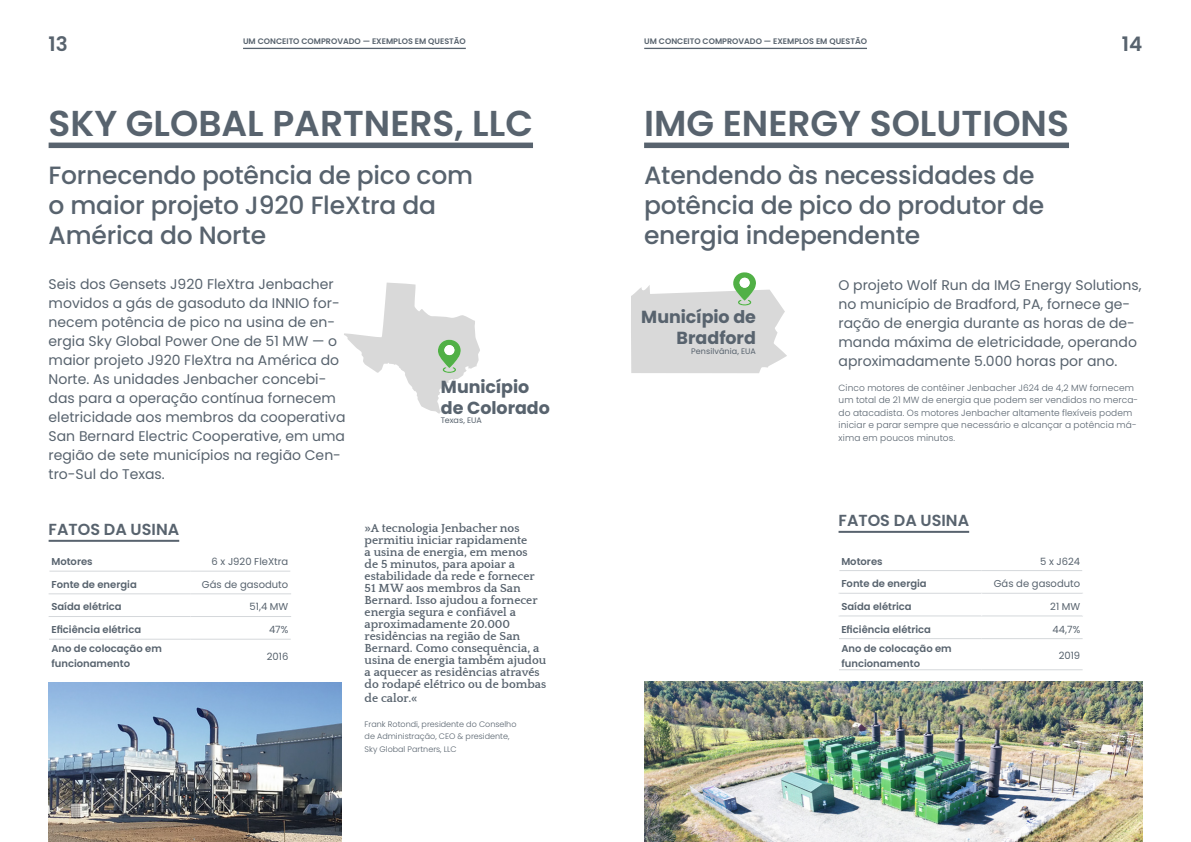
<style>
.page{position:relative;width:1191px;height:842px;background:#fff}
.page>*{position:absolute;margin:0;border:0;box-sizing:border-box;transform-origin:0 0}
.t1{font:600 36px "Poppins";color:#58636e}
.t2{font:500 25px/30px "Poppins";letter-spacing:-.01em;color:#58636e}
.t3{font:600 20px "Poppins";color:#58636e}
.t4{font:700 17.5px/21px "Poppins";letter-spacing:-.005em;color:#58636e;text-align:right}
.t5{font:600 16px "Poppins";color:#58636e}
.t6{font:14px/19px "Poppins";color:#58636e}
.t7{font:700 12px/12px "Quattrocento";color:#58636e}
.t8{font:600 10px/15px "Poppins";color:#58636e}
.t9{font:10px "Poppins";color:#58636e}
.t10{font:300 9px/12.5px "Poppins";letter-spacing:.015em;color:#58636e}
.t11{font:300 8px/12.5px "Poppins";color:#58636e}
.t12{font:600 8px "Poppins";color:#58636e}
.t13{font:8px "Poppins";letter-spacing:.01em;color:#58636e}
</style>
<div class="page">
<div style="left:49px;top:143px;width:484px;height:5px;background:#58636e"></div>
<hr style="left:49px;top:571px;width:141px;height:1px;background:#d5d8db">
<hr style="left:190px;top:571px;width:100px;height:1px;background:#d5d8db">
<hr style="left:49px;top:594px;width:141px;height:1px;background:#d5d8db">
<hr style="left:190px;top:594px;width:101px;height:1px;background:#d5d8db">
<hr style="left:49px;top:616px;width:141px;height:1px;background:#d5d8db">
<hr style="left:190px;top:616px;width:101px;height:1px;background:#d5d8db">
<hr style="left:49px;top:639px;width:141px;height:1px;background:#d5d8db">
<hr style="left:190px;top:639px;width:101px;height:1px;background:#d5d8db">
<hr style="left:49px;top:540px;width:130px;height:2px;background:#58636e">
<hr style="left:838px;top:531px;width:131px;height:2px;background:#58636e">
<div style="left:644px;top:143px;width:425px;height:5px;background:#58636e"></div>
<hr style="left:839px;top:570px;width:142px;height:1px;background:#d5d8db">
<hr style="left:981px;top:570px;width:101px;height:1px;background:#d5d8db">
<hr style="left:838px;top:593px;width:143px;height:1px;background:#d5d8db">
<hr style="left:981px;top:593px;width:102px;height:1px;background:#d5d8db">
<hr style="left:838px;top:616px;width:143px;height:1px;background:#d5d8db">
<hr style="left:981px;top:616px;width:102px;height:1px;background:#d5d8db">
<hr style="left:839px;top:638px;width:142px;height:1px;background:#d5d8db">
<hr style="left:839px;top:669px;width:142px;height:1px;background:#d5d8db">
<hr style="left:981px;top:638px;width:101px;height:1px;background:#d5d8db">
<hr style="left:981px;top:669px;width:101px;height:1px;background:#d5d8db">
<img style="left:644px;top:682px;width:498px;height:160px">
<img style="left:49px;top:682px;width:292px;height:160px">
<hr style="left:243px;top:48px;width:223px;height:1px;background:#58636e">
<hr style="left:644px;top:48px;width:223px;height:1px;background:#58636e">
<svg style="left:631px;top:272px;width:156px;height:101px"></svg>
<div style="left:739px;top:278px;width:10px;height:10px;background:#fff;border-radius:50%"></div>
<svg style="left:344px;top:283px;width:136px;height:131px"></svg>
<div style="left:444px;top:345px;width:10px;height:10px;background:#fff;border-radius:50%"></div>
<h3 class="t3" style="left:49px;top:32px;width:21px">13</h3>
<h3 class="t3" style="left:1121px;top:32px;width:22px">14</h3>
<p class="t12" style="left:243px;top:37px;width:224px">UM CONCEITO COMPROVADO — EXEMPLOS EM QUESTÃO</p>
<p class="t12" style="left:644px;top:37px;width:224px">UM CONCEITO COMPROVADO — EXEMPLOS EM QUESTÃO</p>
<h1 class="t1" style="left:49px;top:103px;width:486px">SKY GLOBAL PARTNERS, LLC</h1>
<h2 class="t2" style="left:49px;top:161px;width:426px">Fornecendo potência de pico com o maior projeto J920 FleXtra da<br>América do Norte</h2>
<p class="t6" style="left:49px;top:275px;width:298px">Seis dos Gensets J920 FleXtra Jenbacher movidos a gás de gasoduto da INNIO for&shy;necem potência de pico na usina de en&shy;ergia Sky Global Power One de 51 MW — o maior projeto J920 FleXtra na América do Norte. As unidades Jenbacher concebi&shy;das para a operação contínua fornecem eletricidade aos membros da cooperativa San Bernard Electric Cooperative, em uma região de sete municípios na região Cen&shy;tro-Sul do Texas.</p>
<p class="t4" style="left:441px;top:376px;width:111px;text-align:left">Município de Colorado</p>
<p class="t13" style="left:441px;top:416px;width:43px">Texas, EUA</p>
<p class="t5" style="left:49px;top:520px;width:132px">FATOS DA USINA</p>
<p class="t7" style="left:364px;top:522px;width:183px">»A tecnologia Jenbacher nos permitiu iniciar rapidamente<br>a usina de energia, em menos<br>de 5 minutos, para apoiar a estabilidade da rede e fornecer<br>51 MW aos membros da San<br>Bernard. Isso ajudou a fornecer energia segura e confiável a aproximadamente 20.000 residências na região de San<br>Bernard. Como consequência, a usina de energia também ajudou a aquecer as residências através do rodapé elétrico ou de bombas</p>
<p class="t7" style="left:364px;top:693px;width:55px">de calor.«</p>
<p class="t11" style="left:364px;top:718px;width:153px">Frank Rotondi, presidente do Conselho de Administração, CEO &amp; presidente,<br>Sky Global Partners, LLC</p>
<p class="t8" style="left:51px;top:554px;width:43px">Motores</p>
<p class="t9" style="left:211px;top:556px;width:78px">6 x J920 FleXtra</p>
<p class="t8" style="left:51px;top:577px;width:87px">Fonte de energia</p>
<p class="t9" style="left:202px;top:578px;width:88px">Gás de gasoduto</p>
<p class="t8" style="left:51px;top:599px;width:72px">Saída elétrica</p>
<p class="t9" style="left:249px;top:601px;width:40px">51,4 MW</p>
<p class="t8" style="left:51px;top:622px;width:91px">Eficiência elétrica</p>
<p class="t9" style="left:269px;top:624px;width:21px">47%</p>
<p class="t8" style="left:51px;top:641px;width:112px">Ano de colocação em funcionamento</p>
<p class="t9" style="left:267px;top:650px;width:23px">2016</p>
<h1 class="t1" style="left:644px;top:103px;width:426px">IMG ENERGY SOLUTIONS</h1>
<h2 class="t2" style="left:644px;top:161px;width:402px">Atendendo às necessidades de potência de pico do produtor de energia independente</h2>
<p class="t4" style="left:641px;top:307px;width:116px">Município de<br>Bradford</p>
<p class="t13" style="left:691px;top:346px;width:66px">Pensilvânia, EUA</p>
<p class="t6" style="left:838px;top:275px;width:304px">O projeto Wolf Run da IMG Energy Solutions, no município de Bradford, PA, fornece ge&shy;ração de energia durante as horas de de&shy;manda máxima de eletricidade, operando aproximadamente 5.000 horas por ano.</p>
<p class="t10" style="left:838px;top:381px;width:301px">Cinco motores de contêiner Jenbacher J624 de 4,2 MW fornecem um total de 21 MW de energia que podem ser vendidos no merca&shy;do atacadista. Os motores Jenbacher altamente flexíveis podem iniciar e parar sempre que necessário e alcançar a potência má&shy;xima em poucos minutos.</p>
<p class="t5" style="left:838px;top:511px;width:132px">FATOS DA USINA</p>
<p class="t8" style="left:841px;top:553px;width:43px">Motores</p>
<p class="t9" style="left:1040px;top:555px;width:42px">5 x J624</p>
<p class="t8" style="left:841px;top:576px;width:87px">Fonte de energia</p>
<p class="t9" style="left:993px;top:578px;width:88px">Gás de gasoduto</p>
<p class="t8" style="left:841px;top:599px;width:72px">Saída elétrica</p>
<p class="t9" style="left:1050px;top:600px;width:31px">21 MW</p>
<p class="t8" style="left:841px;top:622px;width:91px">Eficiência elétrica</p>
<p class="t9" style="left:1052px;top:623px;width:29px">44,7%</p>
<p class="t8" style="left:841px;top:641px;width:112px">Ano de colocação em funcionamento</p>
<p class="t9" style="left:1058px;top:650px;width:23px">2019</p>
</div>
